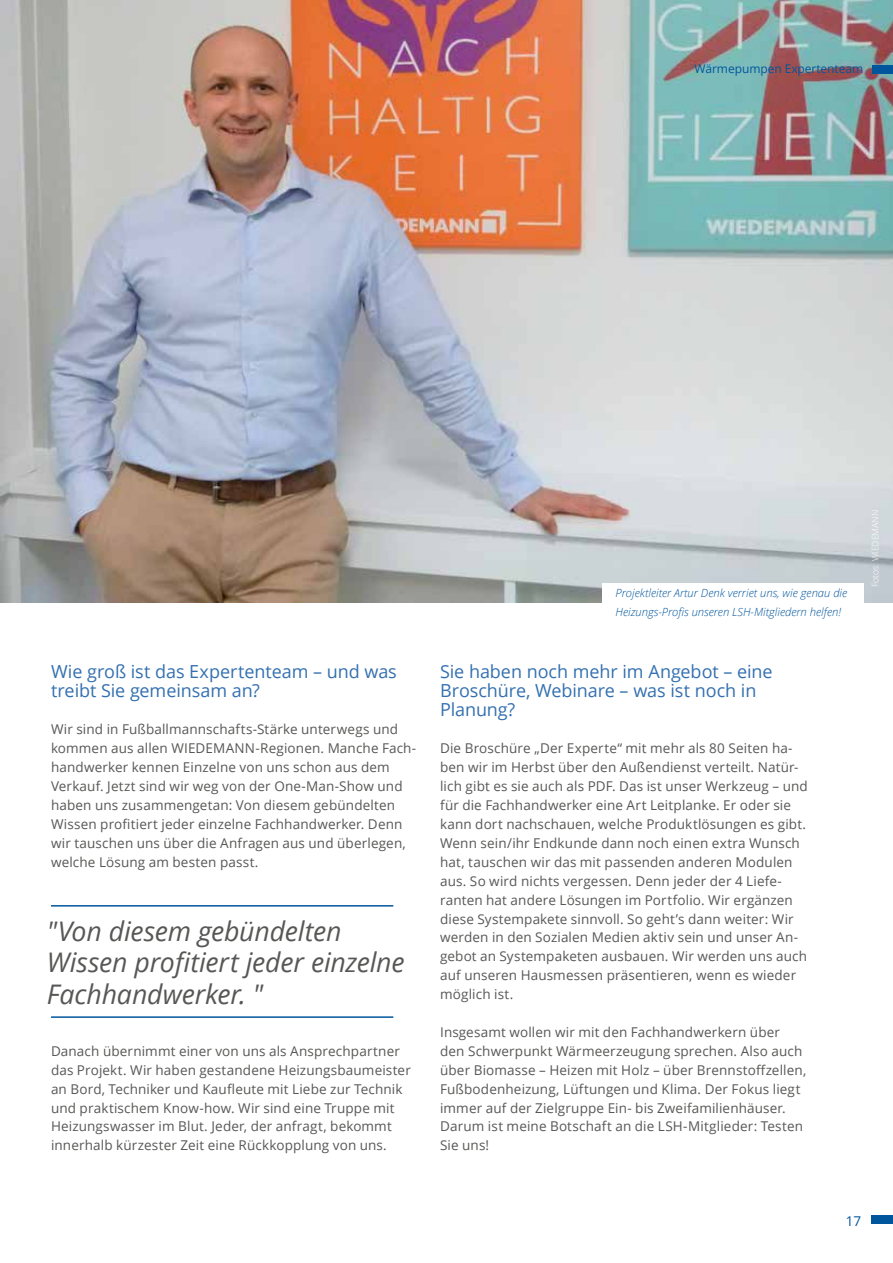
<style>
.page{position:relative;width:893px;height:1263px;background:#fff}
.page>*{position:absolute;margin:0;border:0;box-sizing:border-box;transform-origin:0 0}
.t1{font:italic 27px/31.5px "Open Sans";letter-spacing:-.005em;color:#575756}
.t2{font:18px/18.9px "Open Sans";letter-spacing:-.005em;color:#3370b0}
.t3{font:13.5px/18.9px "Open Sans";letter-spacing:.01em;color:#575756}
.t4{font:13.5px "Open Sans";color:#00569d}
.t5{font:12px "Open Sans";letter-spacing:-.005em;color:#00569d}
.t6{font:italic 300 11.25px/18.9px "Open Sans";color:#00569d}
.t7{font:300 9px "Open Sans";letter-spacing:-.005em;color:#fff}
</style>
<div class="page">
<img style="left:0;top:0;width:893px;height:602px">
<hr style="left:51px;top:905px;width:342px;height:1px;background:#00569d">
<hr style="left:51px;top:1016px;width:342px;height:2px;background:#00569d">
<div style="left:603px;top:583px;width:261px;height:38px;background:#fff"></div>
<div style="left:872px;top:65px;width:21px;height:9px;background:#00569d"></div>
<div style="left:872px;top:1215px;width:21px;height:9px;background:#00569d"></div>
<p class="t5" style="left:694px;top:60px;width:170px">Wärmepumpen Expertenteam</p>
<h2 class="t2" style="left:51px;top:661px;width:347px">Wie groß ist das Expertenteam – und was treibt Sie gemeinsam an?</h2>
<p class="t3" style="left:51px;top:720px;width:367px">Wir sind in Fußballmannschafts-Stärke unterwegs und kommen aus allen WIEDEMANN-Regionen. Manche Fach&shy;handwerker kennen Einzelne von uns schon aus dem Verkauf. Jetzt sind wir weg von der One-Man-Show und haben uns zusammengetan: Von diesem gebündelten Wissen profitiert jeder einzelne Fachhandwerker. Denn wir tauschen uns über die Anfragen aus und überlegen, welche Lösung am besten passt.</p>
<h1 class="t1" style="left:47px;top:914px;width:359px">"Von diesem gebündelten<br>Wissen profitiert jeder einzelne<br>Fachhandwerker. "</h1>
<p class="t3" style="left:51px;top:1041px;width:361px">Danach übernimmt einer von uns als Ansprechpartner das Projekt. Wir haben gestandene Heizungsbaumeister an Bord, Techniker und Kaufleute mit Liebe zur Technik und praktischem Know-how. Wir sind eine Truppe mit Heizungswasser im Blut. Jeder, der anfragt, bekommt innerhalb kürzester Zeit eine Rückkopplung von uns.</p>
<p class="t6" style="left:615px;top:583px;width:233px">Projektleiter Artur Denk verriet uns, wie genau die<br>Heizungs-Profis unseren LSH-Mitgliedern helfen!</p>
<h2 class="t2" style="left:440px;top:661px;width:334px">Sie haben noch mehr im Angebot – eine<br>Broschüre, Webinare – was ist noch in<br>Planung?</h2>
<p class="t3" style="left:440px;top:739px;width:369px">Die Broschüre „Der Experte“ mit mehr als 80 Seiten ha&shy;ben wir im Herbst über den Außendienst verteilt. Natür&shy;lich gibt es sie auch als PDF. Das ist unser Werkzeug – und für die Fachhandwerker eine Art Leitplanke. Er oder sie kann dort nachschauen, welche Produktlösungen es gibt.<br>Wenn sein/ihr Endkunde dann noch einen extra Wunsch hat, tauschen wir das mit passenden anderen Modulen aus. So wird nichts vergessen. Denn jeder der 4 Liefe&shy;ranten hat andere Lösungen im Portfolio. Wir ergänzen diese Systempakete sinnvoll. So geht’s dann weiter: Wir werden in den Sozialen Medien aktiv sein und unser An&shy;gebot an Systempaketen ausbauen. Wir werden uns auch auf unseren Hausmessen präsentieren, wenn es wieder möglich ist.</p>
<p class="t3" style="left:440px;top:1022px;width:368px">Insgesamt wollen wir mit den Fachhandwerkern über den Schwerpunkt Wärmeerzeugung sprechen. Also auch über Biomasse – Heizen mit Holz – über Brennstoffzellen, Fußbodenheizung, Lüftungen und Klima. Der Fokus liegt immer auf der Zielgruppe Ein- bis Zweifamilienhäuser.<br>Darum ist meine Botschaft an die LSH-Mitglieder: Testen Sie uns!</p>
<p class="t7" style="left:869px;top:587px;width:79px;rotate:-90deg">Fotos: WIEDEMANN</p>
<p class="t4" style="left:846px;top:1212px;width:17px">17</p>
</div>
